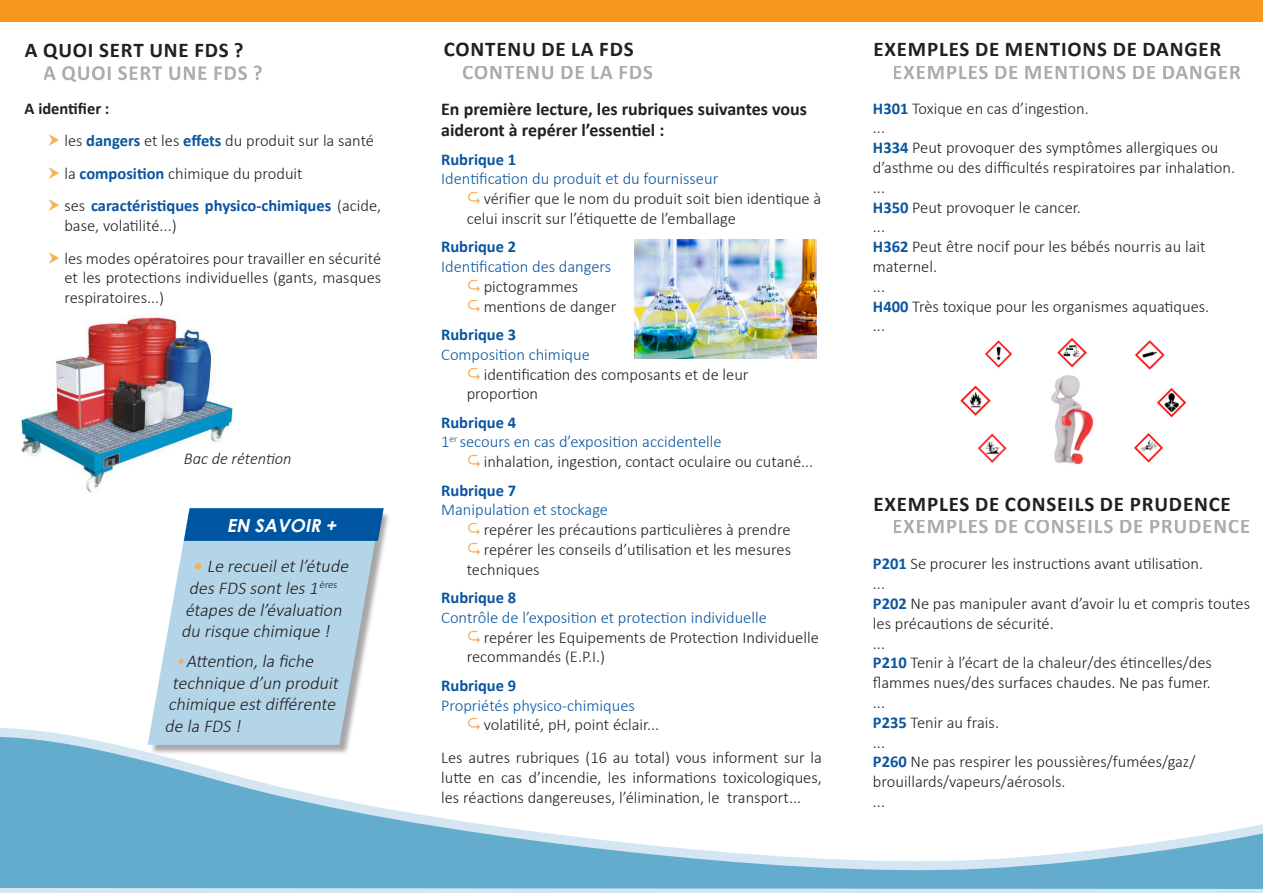
<style>
.page{position:relative;width:1263px;height:893px;background:#fff}
.page>*{position:absolute;margin:0;border:0;box-sizing:border-box;transform-origin:0 0}
.t1{font:700 21px "Calibri";letter-spacing:.04em;color:#231f20}
.t2{font:italic 300 18px "Calibri";color:#231f20}
.t3{font:700 18px/21.6px "Calibri";color:#231f20}
.t4{font:italic 700 18px "Century Gothic";color:#fff}
.t5{font:300 16.5px/19.8px "Calibri";color:#231f20}
.t6{font:300 16.5px "Calibri";color:#0a55a0}
.t7{font:700 16.5px/32.5px "Calibri";color:#0a55a0}
.t8{font:italic 300 16.5px "Calibri";color:#231f20}
.s1{color:#231f20}
.s2{font-weight:300;color:#231f20}
.s3{font-weight:700;color:#faae56}
.s4{color:#faae56}
.s5{font-weight:700;color:#0a55a0}
</style>
<div class="page">
<div style="left:44px;top:66px;width:218px;height:16px;background:#231f20;opacity:.37"></div>
<div style="left:463px;top:66px;width:189px;height:14px;background:#231f20;opacity:.37"></div>
<img style="left:20px;top:315px;width:214px;height:177px">
<svg style="left:56px;top:377px;width:21px;height:15px"></svg>
<div style="left:894px;top:66px;width:346px;height:13px;background:#231f20;opacity:.37"></div>
<div style="left:149px;top:511px;width:242px;height:245px;background:#231f20;opacity:.4"></div>
<svg style="left:149px;top:511px;width:232px;height:212px;fill:#b3d5e7"></svg>
<svg style="left:184px;top:508px;width:200px;height:33px;background:#0759a2"></svg>
<div style="left:894px;top:520px;width:355px;height:14px;background:#231f20;opacity:.37"></div>
<img style="left:960px;top:337px;width:227px;height:128px">
<img style="left:635px;top:239px;width:181px;height:120px">
<svg style="left:0;top:723px;width:1263px;height:170px"></svg>
<div style="left:0;top:0;width:1263px;height:21px;background:#f7971d"></div>
<svg style="left:468px;top:723px;width:12px;height:7px"></svg>
<p class="t1" style="left:25px;top:37px;width:220px">A QUOI SERT UNE FDS ?</p>
<p class="t1" style="left:444px;top:36px;width:191px">CONTENU DE LA FDS</p>
<p class="t7" style="left:64px;top:92px;width:318px;text-indent:-40px"><span class="s1">A identifier :<br></span><span class="s2">les</span> dangers <span class="s2">et les</span> effets <span class="s2">du produit sur la santé la</span> composition <span class="s2">chimique du produit<br>ses</span> caractéristiques physico-chimiques <span class="s2">(acide,</span></p>
<p class="t5" style="left:64px;top:209px;width:318px;line-height:32.5px">base, volatilité...)<br>les modes opératoires pour travailler en sécurité</p>
<p class="t5" style="left:64px;top:268px;width:318px">et les protections individuelles (gants, masques respiratoires...)</p>
<p class="t8" style="left:184px;top:448px;width:109px">Bac de rétention</p>
<p class="t4" style="left:227px;top:511px;width:115px">EN SAVOIR +</p>
<p class="t2" style="left:193px;top:555px;width:161px"><span class="s3">•</span> Le recueiletl’étude</p>
<p class="t2" style="left:189px;top:577px;width:152px">desFDS sontles1<sup>ères</sup></p>
<p class="t2" style="left:185px;top:598px;width:162px">étapesde l’évaluation</p>
<p class="t2" style="left:181px;top:620px;width:154px">du risque chimique !</p>
<p class="t2" style="left:176px;top:650px;width:143px"><span class="s4">•</span>Attention,la fiche</p>
<p class="t2" style="left:172px;top:672px;width:171px">technique d’un produit</p>
<p class="t2" style="left:168px;top:693px;width:173px">chimique estdifférente</p>
<p class="t2" style="left:164px;top:715px;width:82px">de la FDS !</p>
<p class="t3" style="left:441px;top:98px;width:367px">En première lecture, les rubriques suivantes vous aideront à repérer l’essentiel :</p>
<p class="t7" style="left:441px;top:143px;width:77px">Rubrique 1</p>
<p class="t6" style="left:441px;top:169px;width:279px">Identification du produit et du fournisseur</p>
<p class="t5" style="left:467px;top:189px;width:356px;text-indent:17px">vérifier que le nom du produit soit bien identique à celui inscrit sur l’étiquette de l’emballage</p>
<p class="t7" style="left:441px;top:230px;width:77px">Rubrique 2</p>
<p class="t6" style="left:441px;top:256px;width:172px">Identification des dangers</p>
<p class="t5" style="left:484px;top:276px;width:134px">pictogrammes mentions de danger</p>
<p class="t7" style="left:441px;top:318px;width:77px">Rubrique 3</p>
<p class="t6" style="left:441px;top:344px;width:150px">Composition chimique</p>
<p class="t5" style="left:467px;top:364px;width:283px;text-indent:17px">identification des composants et de leur proportion</p>
<p class="t7" style="left:441px;top:406px;width:77px">Rubrique 4</p>
<p class="t6" style="left:441px;top:432px;width:282px">1<sup>er</sup> secours en cas d’exposition accidentelle</p>
<p class="t5" style="left:484px;top:452px;width:331px">inhalation, ingestion, contact oculaire ou cutané...</p>
<p class="t7" style="left:441px;top:474px;width:77px">Rubrique 7</p>
<p class="t6" style="left:441px;top:500px;width:168px">Manipulation et stockage</p>
<p class="t5" style="left:484px;top:520px;width:308px">repérer les précautions particulières à prendre</p>
<p class="t5" style="left:484px;top:539px;width:309px">repérer les conseils d’utilisation et les mesures</p>
<p class="t5" style="left:467px;top:559px;width:74px">techniques</p>
<p class="t7" style="left:441px;top:581px;width:77px">Rubrique 8</p>
<p class="t6" style="left:441px;top:607px;width:327px">Contrôle de l’exposition et protection individuelle</p>
<p class="t5" style="left:467px;top:627px;width:354px;text-indent:17px">repérer les Equipements de Protection Individuelle recommandés (E.P.I.)</p>
<p class="t7" style="left:441px;top:669px;width:77px">Rubrique 9</p>
<p class="t6" style="left:441px;top:695px;width:195px">Propriétés physico-chimiques</p>
<p class="t5" style="left:441px;top:708px;width:382px;line-height:32.5px;text-indent:43px">volatilité, pH, point éclair...<br>Les autres rubriques (16 au total) vous informent sur la</p>
<p class="t5" style="left:441px;top:767px;width:382px">lutte en cas d’incendie, les informations toxicologiques, les réactions dangereuses, l’élimination, le transport...</p>
<p class="t1" style="left:873px;top:36px;width:350px">EXEMPLES DE MENTIONS DE DANGER</p>
<p class="t5" style="left:873px;top:98px;width:364px"><span class="s5">H301</span> Toxique en cas d’ingestion.<br>...<br><span class="s5">H334</span> Peut provoquer des symptômes allergiques ou d’asthme ou des difficultés respiratoires par inhalation. ...<br><span class="s5">H350</span> Peut provoquer le cancer.<br>...<br><span class="s5">H362</span> Peut être nocif pour les bébés nourris au lait maternel.<br>...<br><span class="s5">H400</span> Très toxique pour les organismes aquatiques.<br>...</p>
<p class="t1" style="left:873px;top:490px;width:359px">EXEMPLES DE CONSEILS DE PRUDENCE</p>
<p class="t5" style="left:873px;top:554px;width:379px"><span class="s5">P201</span> Se procurer les instructions avant utilisation.<br>...<br><span class="s5">P202</span> Ne pas manipuler avant d’avoir lu et compris toutes les précautions de sécurité.<br>...<br><span class="s5">P210</span> Tenir à l’écart de la chaleur/des étincelles/des flammes nues/des surfaces chaudes. Ne pas fumer.<br>...<br><span class="s5">P235</span> Tenir au frais.<br>...<br><span class="s5">P260</span> Ne pas respirer les poussières/fumées/gaz/ brouillards/vapeurs/aérosols.<br>...</p>
</div>
